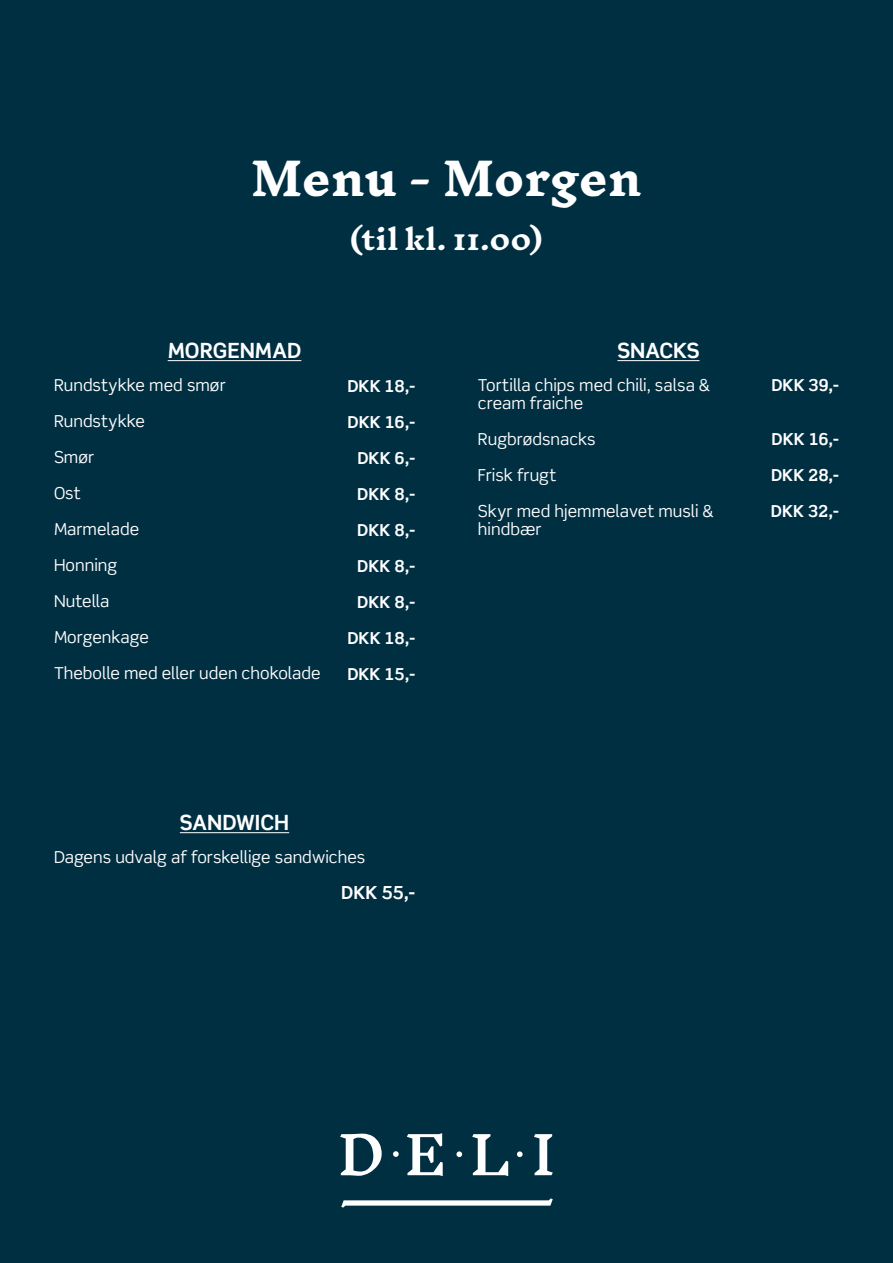
<style>
.page{position:relative;width:893px;height:1263px;background:#002f42}
.page>*{position:absolute;margin:0;border:0;box-sizing:border-box;transform-origin:0 0}
.t1{font:700 45px "Inknut Antiqua";color:#fff}
.t2{font:700 27px "Inknut Antiqua";letter-spacing:.025em;color:#fff}
.t3{font:700 21px "Scene Pro";color:#fff}
.t4{font:700 18px "Scene Pro";color:#fff}
.t5{font:16.5px "Scene Pro";color:#fff}
.t6{font:700 16.5px "Scene Pro";letter-spacing:.005em;color:#fff}
</style>
<div class="page">
<svg style="left:340px;top:1133px;width:42px;height:43px"></svg>
<svg style="left:407px;top:1133px;width:36px;height:43px"></svg>
<svg style="left:472px;top:1134px;width:36px;height:42px"></svg>
<svg style="left:534px;top:1134px;width:19px;height:41px"></svg>
<svg style="left:393px;top:1151px;width:6px;height:6px"></svg>
<svg style="left:456px;top:1151px;width:6px;height:6px"></svg>
<svg style="left:517px;top:1151px;width:6px;height:6px"></svg>
<svg style="left:341px;top:1198px;width:212px;height:9px"></svg>
<hr style="left:168px;top:360px;width:133px;height:1px;background:#fff">
<hr style="left:180px;top:832px;width:109px;height:1px;background:#fff">
<hr style="left:617px;top:360px;width:82px;height:1px;background:#fff">
<p class="t1" style="left:251px;top:154px;width:392px">Menu - Morgen</p>
<p class="t2" style="left:350px;top:225px;width:195px">(til kl. 11.00)</p>
<p class="t3" style="left:168px;top:337px;width:135px">MORGENMAD</p>
<p class="t5" style="left:54px;top:375px;width:173px">Rundstykke med smør</p>
<p class="t5" style="left:54px;top:411px;width:93px">Rundstykke</p>
<p class="t5" style="left:54px;top:447px;width:42px">Smør</p>
<p class="t5" style="left:54px;top:483px;width:28px">Ost</p>
<p class="t5" style="left:54px;top:519px;width:87px">Marmelade</p>
<p class="t5" style="left:54px;top:555px;width:65px">Honning</p>
<p class="t5" style="left:54px;top:591px;width:57px">Nutella</p>
<p class="t5" style="left:54px;top:627px;width:96px">Morgenkage</p>
<p class="t5" style="left:54px;top:663px;width:268px">Thebolle med eller uden chokolade</p>
<p class="t6" style="left:347px;top:376px;width:69px">DKK 18,-</p>
<p class="t6" style="left:348px;top:412px;width:69px">DKK 16,-</p>
<p class="t6" style="left:357px;top:448px;width:59px">DKK 6,-</p>
<p class="t6" style="left:357px;top:484px;width:59px">DKK 8,-</p>
<p class="t6" style="left:357px;top:520px;width:59px">DKK 8,-</p>
<p class="t6" style="left:357px;top:556px;width:59px">DKK 8,-</p>
<p class="t6" style="left:357px;top:592px;width:59px">DKK 8,-</p>
<p class="t6" style="left:347px;top:628px;width:69px">DKK 18,-</p>
<p class="t6" style="left:347px;top:664px;width:69px">DKK 15,-</p>
<p class="t3" style="left:180px;top:809px;width:111px">SANDWICH</p>
<p class="t5" style="left:54px;top:847px;width:313px">Dagens udvalg af forskellige sandwiches</p>
<p class="t4" style="left:341px;top:881px;width:75px">DKK 55,-</p>
<p class="t3" style="left:617px;top:337px;width:84px">SNACKS</p>
<p class="t5" style="left:478px;top:375px;width:233px">Tortilla chips med chili, salsa &amp;</p>
<p class="t5" style="left:478px;top:393px;width:107px">cream fraiche</p>
<p class="t5" style="left:478px;top:429px;width:119px">Rugbrødsnacks</p>
<p class="t5" style="left:478px;top:465px;width:80px">Frisk frugt</p>
<p class="t5" style="left:478px;top:501px;width:237px">Skyr med hjemmelavet musli &amp;</p>
<p class="t5" style="left:478px;top:519px;width:65px">hindbær</p>
<p class="t6" style="left:771px;top:375px;width:69px">DKK 39,-</p>
<p class="t6" style="left:772px;top:429px;width:69px">DKK 16,-</p>
<p class="t6" style="left:771px;top:465px;width:69px">DKK 28,-</p>
<p class="t6" style="left:771px;top:501px;width:69px">DKK 32,-</p>
</div>
